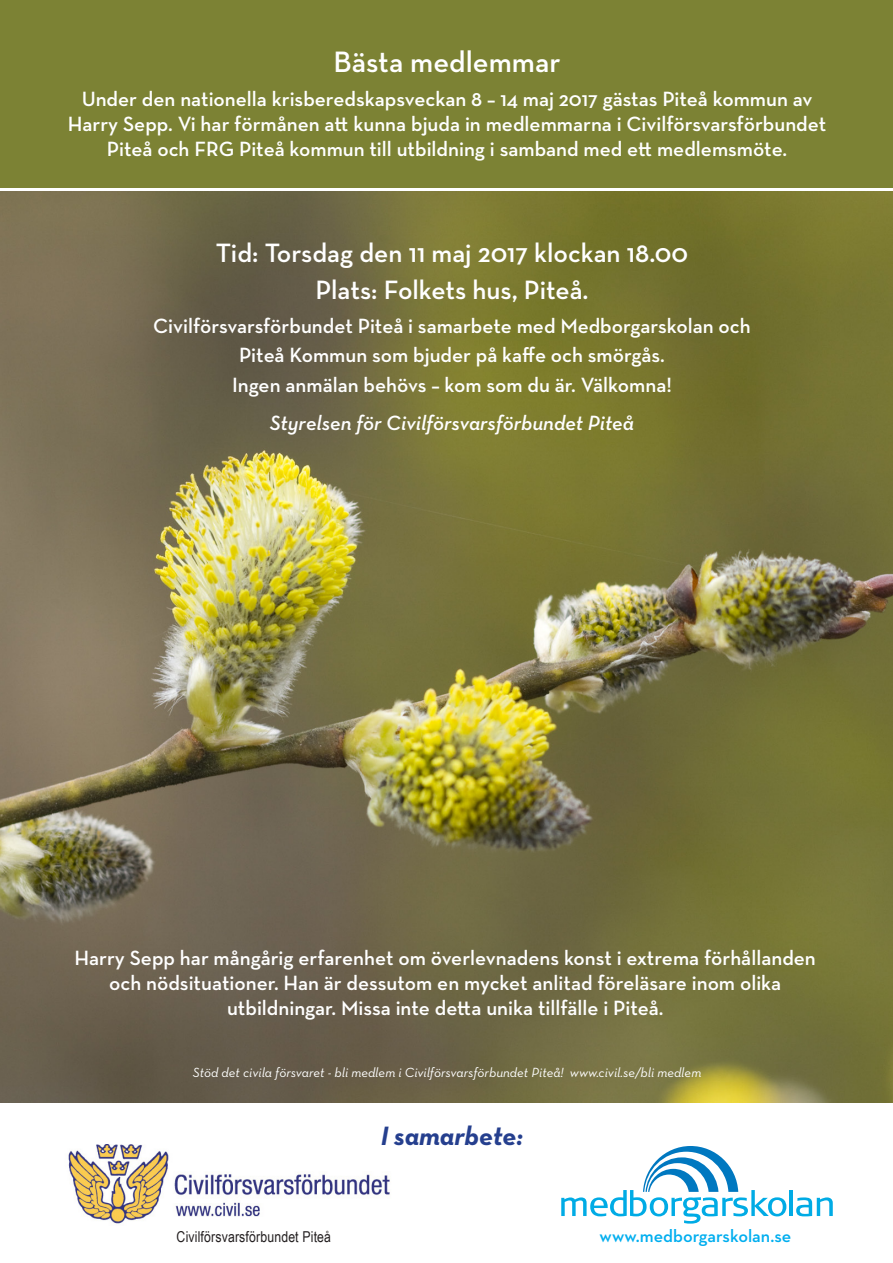
<style>
.page{position:relative;width:893px;height:1263px;background:#fff}
.page>*{position:absolute;margin:0;border:0;box-sizing:border-box;transform-origin:0 0}
.t1{font:600 30px "Neutraface Text";color:#fff}
.t2{font:600 27px "Neutraface Text";color:#fff}
.t3{font:italic 700 27px "Neutraface Text";color:#253f8e}
.t4{font:600 21px/25.2px "Neutraface Text";color:#fff;text-align:center}
.t5{font:italic 600 21px "Neutraface Text";color:#fff}
.t6{font:600 18px "Neutraface Text";color:#00aeef}
.t7{font:15px "Arial Narrow";letter-spacing:.01em;color:#231f20}
.t8{font:italic 13.5px "Neutraface Text";color:#fff}
</style>
<div class="page">
<div style="left:0;top:0;width:893px;height:187px;background:#7c8234"></div>
<img style="left:68px;top:1144px;width:322px;height:80px">
<svg style="left:561px;top:1146px;width:225px;height:77px"></svg>
<hr style="left:789px;top:1190px;width:4px;height:26px;background:#00abe5">
<svg style="left:796px;top:1197px;width:37px;height:19px"></svg>
<img style="left:0;top:192px;width:893px;height:910px">
<p class="t1" style="left:333px;top:43px;width:229px">Bästa medlemmar</p>
<p class="t4" style="left:68px;top:86px;width:760px">Under den nationella krisberedskapsveckan 8 – 14 maj 2017 gästas Piteå kommun av<br>Harry Sepp. Vi har förmånen att kunna bjuda in medlemmarna i Civilförsvarsförbundet<br>Piteå och FRG Piteå kommun till utbildning i samband med ett medlemsmöte.</p>
<p class="t2" style="left:216px;top:236px;width:474px">Tid: Torsdag den 11 maj 2017 klockan 18.00</p>
<p class="t2" style="left:315px;top:273px;width:275px">Plats: Folkets hus, Piteå.</p>
<p class="t4" style="left:153px;top:313px;width:599px">Civilförsvarsförbundet Piteå i samarbete med Medborgarskolan och</p>
<p class="t4" style="left:239px;top:342px;width:427px">Piteå Kommun som bjuder på kaffe och smörgås.</p>
<p class="t4" style="left:232px;top:372px;width:441px">Ingen anmälan behövs – kom som du är. Välkomna!</p>
<p class="t5" style="left:270px;top:409px;width:366px">Styrelsen för Civilförsvarsförbundet Piteå</p>
<p class="t4" style="left:75px;top:945px;width:743px">Harry Sepp har mångårig erfarenhet om överlevnadens konst i extrema förhållanden och nödsituationer. Han är dessutom en mycket anlitad föreläsare inom olika</p>
<p class="t4" style="left:227px;top:995px;width:438px">utbildningar. Missa inte detta unika tillfälle i Piteå.</p>
<p class="t8" style="left:193px;top:1064px;width:510px">Stöd det civila försvaret - bli medlem i Civilförsvarsförbundet Piteå! www.civil.se/bli medlem</p>
<p class="t3" style="left:381px;top:1119px;width:144px">I samarbete:</p>
<p class="t7" style="left:177px;top:1225px;width:156px">Civilförsvarsförbundet Piteå</p>
<p class="t6" style="left:600px;top:1225px;width:193px">www.medborgarskolan.se</p>
</div>
